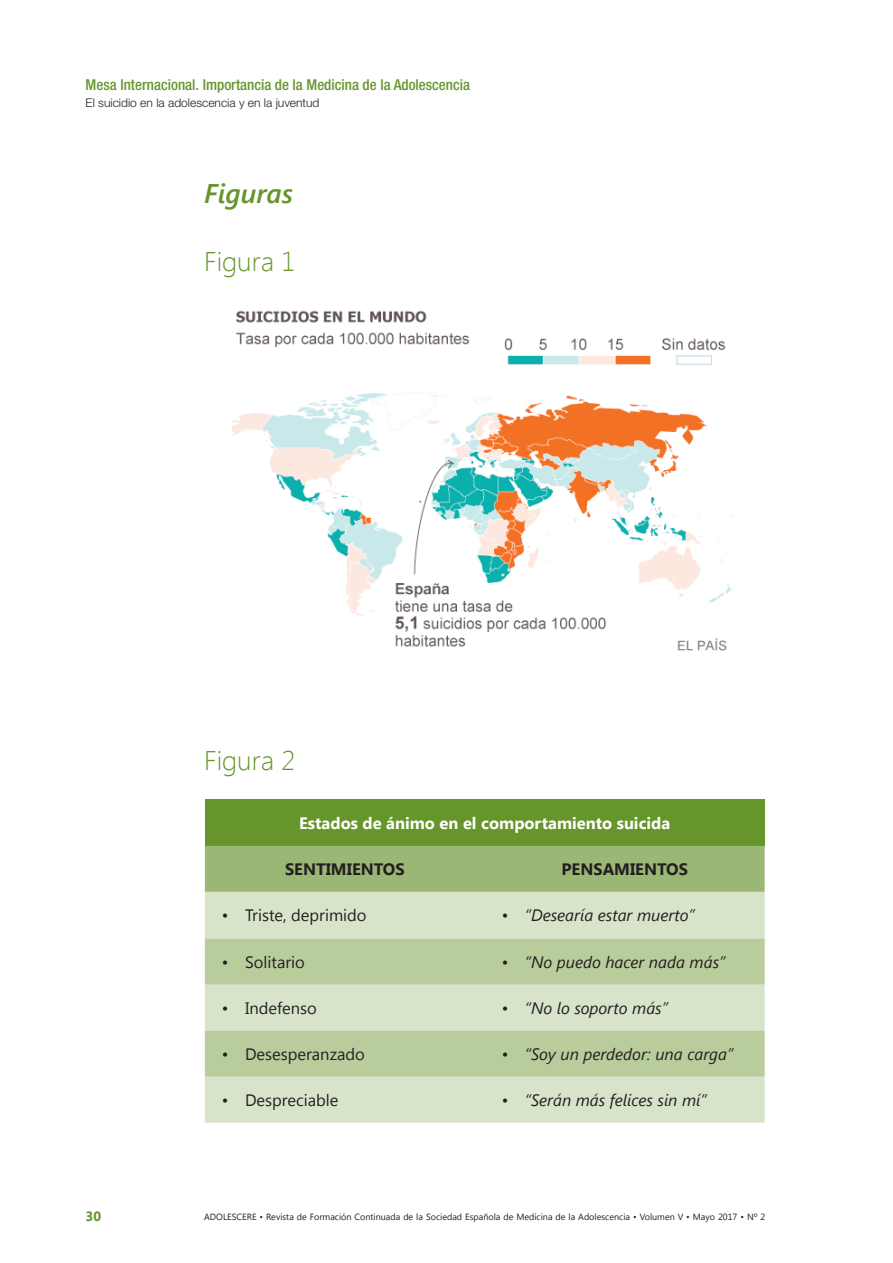
<style>
.page{position:relative;width:893px;height:1263px;background:#fff}
.page>*{position:absolute;margin:0;border:0;box-sizing:border-box;transform-origin:0 0}
.t1{font:300 27px "Segoe UI";color:#66952c}
.t2{font:italic 600 27px "Segoe UI";color:#66952c}
.t3{font:italic 16.5px "Segoe UI";color:#231f20}
.t4{font:16.5px "Segoe UI";color:#231f20}
.t5{font:700 16.5px "Segoe UI";color:#fff}
.t6{font:700 16.5px "Segoe UI";color:#231f20}
.t7{font:500 condensed 15px "Helvetica Neue LT Std";color:#66952c}
.t8{font:700 13.5px "Segoe UI";color:#66952c}
.t9{font:300 12px "Helvetica Neue LT Std";color:#231f20}
.t10{font:9px "Segoe UI";color:#231f20}
.s1{font-style:normal}
</style>
<div class="page">
<img style="left:232px;top:310px;width:502px;height:341px">
<div style="left:205px;top:800px;width:560px;height:46px;background:#66952c"></div>
<div style="left:205px;top:846px;width:560px;height:46px;background:#9ab775"></div>
<div style="left:205px;top:892px;width:560px;height:231px;background:#d8e4ca"></div>
<svg style="left:205px;top:938px;width:560px;height:139px;background:#c3d4ab"></svg>
<p class="t7" style="left:86px;top:76px;width:386px">Mesa Internacional. Importancia de la Medicina de la Adolescencia</p>
<p class="t9" style="left:86px;top:95px;width:235px">El suicidio en la adolescencia y en la juventud</p>
<h1 class="t2" style="left:204px;top:174px;width:90px">Figuras</h1>
<h1 class="t1" style="left:204px;top:243px;width:93px">Figura 1</h1>
<h1 class="t1" style="left:204px;top:742px;width:93px">Figura 2</h1>
<p class="t5" style="left:299px;top:811px;width:373px">Estados de ánimo en el comportamiento suicida</p>
<p class="t6" style="left:285px;top:857px;width:121px">SENTIMIENTOS</p>
<p class="t6" style="left:561px;top:857px;width:128px">PENSAMIENTOS</p>
<p class="t4" style="left:222px;top:904px;width:146px">• Triste, deprimido</p>
<p class="t3" style="left:502px;top:903px;width:194px"><span class="s1">•</span> “Desearía estar muerto”</p>
<p class="t4" style="left:222px;top:950px;width:85px">• Solitario</p>
<p class="t3" style="left:502px;top:950px;width:225px"><span class="s1">•</span> “No puedo hacer nada más”</p>
<p class="t4" style="left:222px;top:996px;width:97px">• Indefenso</p>
<p class="t3" style="left:502px;top:996px;width:168px"><span class="s1">•</span> “No lo soporto más”</p>
<p class="t4" style="left:222px;top:1042px;width:145px">• Desesperanzado</p>
<p class="t3" style="left:502px;top:1042px;width:233px"><span class="s1">•</span> “Soy un perdedor: una carga”</p>
<p class="t4" style="left:222px;top:1088px;width:118px">• Despreciable</p>
<p class="t3" style="left:502px;top:1088px;width:207px"><span class="s1">•</span> “Serán más felices sin mí”</p>
<p class="t8" style="left:86px;top:1206px;width:17px">30</p>
<p class="t10" style="left:204px;top:1211px;width:563px">ADOLESCERE • Revista de Formación Continuada de la Sociedad Española de Medicina de la Adolescencia • Volumen V • Mayo 2017 • Nº 2</p>
</div>
